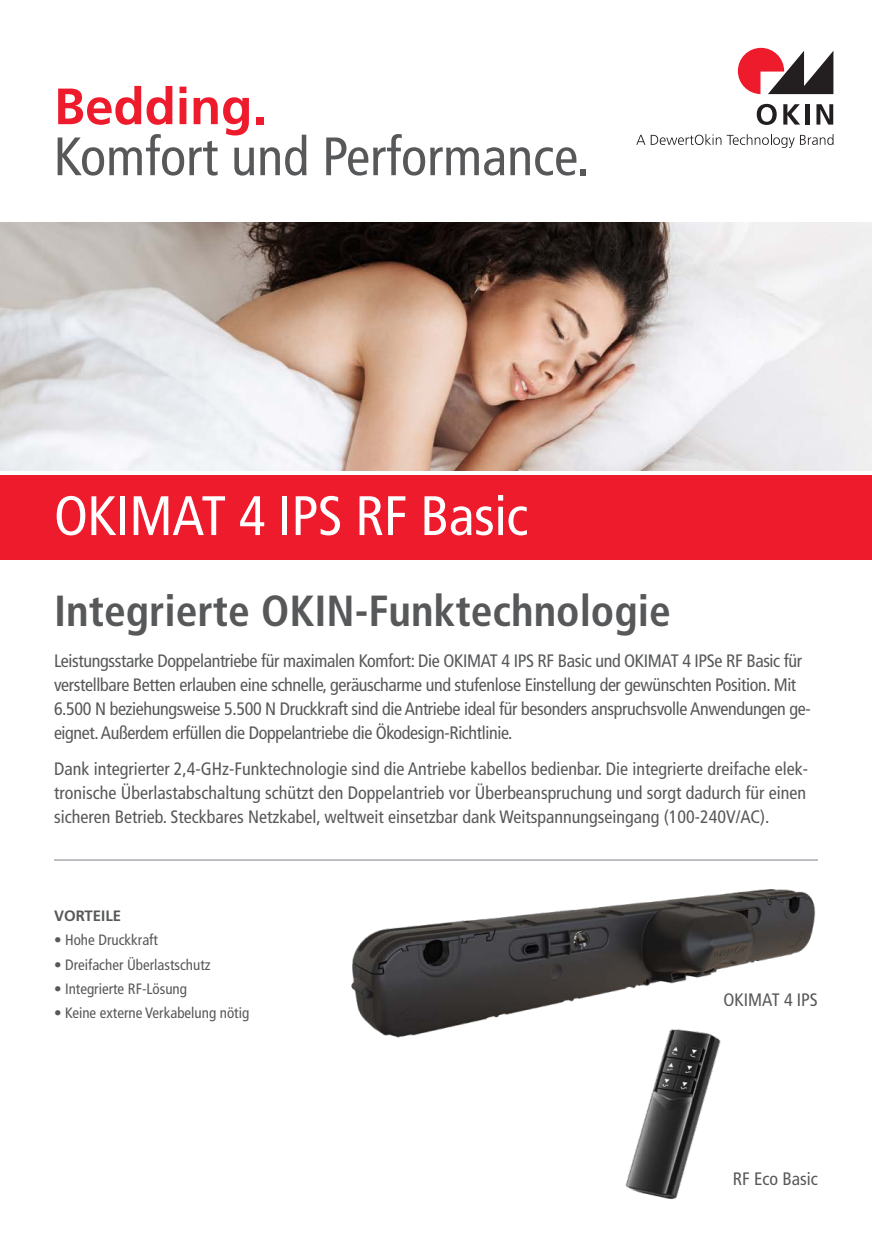
<style>
.page{position:relative;width:872px;height:1242px;background:#fff}
.page>*{position:absolute;margin:0;border:0;box-sizing:border-box;transform-origin:0 0}
.t1{font:condensed 55.5px "Frutiger LT Std";letter-spacing:-.005em;color:#fff}
.t2{font:condensed 54px "Frutiger LT Std";color:#57585a}
.t3{font:700 51px "Frutiger LT Std";color:#ee1b2d}
.t4{font:700 condensed 43.5px "Frutiger LT Std";color:#57585a}
.t5{font:condensed 18px/24px "Frutiger LT Com";letter-spacing:-.02em;color:#57585a}
.t6{font:condensed 18px "Frutiger LT Com";color:#57585a}
.t7{font:condensed 15px "Frutiger LT Com";color:#57585a}
.t8{font:700 15px "Frutiger LT Std";color:#57585a}
</style>
<div class="page">
<img style="left:0;top:222px;width:872px;height:248px">
<div style="left:0;top:475px;width:872px;height:84px;background:#ee1b2d"></div>
<hr style="left:54px;top:859px;width:764px;height:2px;background:#a8a9ad">
<img style="left:351px;top:889px;width:465px;height:149px">
<img style="left:613px;top:1020px;width:113px;height:179px">
<svg style="left:756px;top:104px;width:20px;height:21px"></svg>
<svg style="left:783px;top:104px;width:17px;height:21px"></svg>
<hr style="left:805px;top:104px;width:4px;height:21px;background:#231f20">
<svg style="left:816px;top:104px;width:17px;height:21px"></svg>
<svg style="left:768px;top:51px;width:65px;height:43px"></svg>
<svg style="left:738px;top:48px;width:46px;height:46px;fill:#ee1b2d"></svg>
<svg style="left:636px;top:134px;width:158px;height:14px"></svg>
<svg style="left:800px;top:134px;width:33px;height:11px"></svg>
<p class="t3" style="left:54px;top:76px;width:214px">Bedding.</p>
<p class="t2" style="left:54px;top:125px;width:536px">Komfort und Performance.</p>
<p class="t1" style="left:54px;top:483px;width:475px">OKIMAT 4 IPS RF Basic</p>
<p class="t4" style="left:54px;top:585px;width:618px">Integrierte OKIN-Funktechnologie</p>
<p class="t5" style="left:54px;top:649px;width:758px">Leistungsstarke Doppelantriebe für maximalen Komfort: Die OKIMAT 4 IPS RF Basic und OKIMAT 4 IPSe RF Basic für verstellbare Betten erlauben eine schnelle, geräuscharme und stufenlose Einstellung der gewünschten Position. Mit 6.500 N beziehungsweise 5.500 N Druckkraft sind die Antriebe ideal für besonders anspruchsvolle Anwendungen ge&shy;eignet. Außerdem erfüllen die Doppelantriebe die Ökodesign-Richtlinie.</p>
<p class="t5" style="left:54px;top:757px;width:755px;text-align:justify">Dank integrierter 2,4-GHz-Funktechnologie sind die Antriebe kabellos bedienbar. Die integrierte dreifache elek&shy;tronische Überlastabschaltung schützt den Doppelantrieb vor Überbeanspruchung und sorgt dadurch für einen sicheren Betrieb. Steckbares Netzkabel, weltweit einsetzbar dank Weitspannungseingang (100-240V/AC).</p>
<p class="t8" style="left:54px;top:907px;width:69px">VORTEILE</p>
<p class="t7" style="left:54px;top:931px;width:105px">• Hohe Druckkraft</p>
<p class="t7" style="left:54px;top:955px;width:158px">• Dreifacher Überlastschutz</p>
<p class="t7" style="left:54px;top:979px;width:135px">• Integrierte RF-Lösung</p>
<p class="t7" style="left:54px;top:1003px;width:197px">• Keine externe Verkabelung nötig</p>
<p class="t6" style="left:723px;top:988px;width:96px">OKIMAT 4 IPS</p>
<p class="t6" style="left:733px;top:1168px;width:86px">RF Eco Basic</p>
</div>
